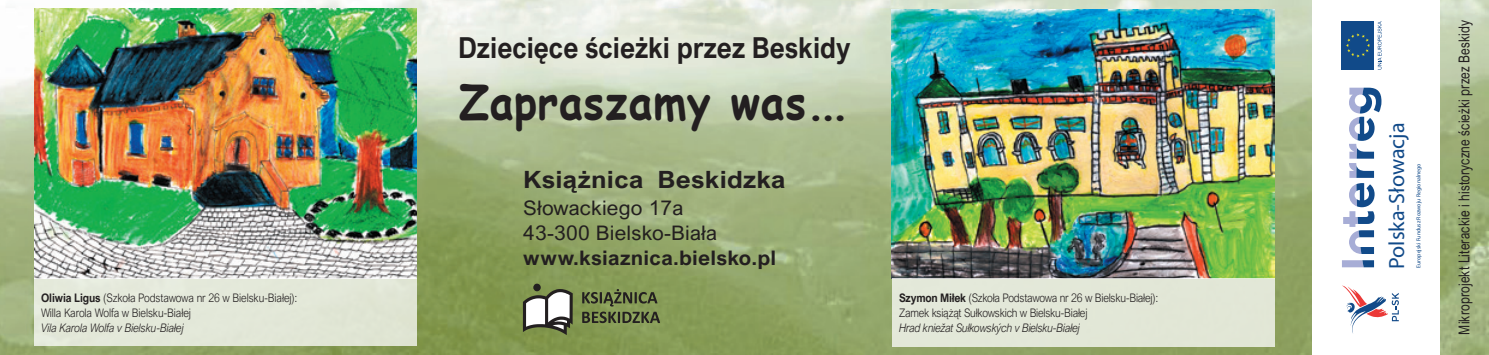
<style>
.page{position:relative;width:1489px;height:355px;background:#fff}
.page>*{position:absolute;margin:0;border:0;box-sizing:border-box;transform-origin:0 0}
.t1{font:700 46.75px "Comic Sans MS";letter-spacing:.02em;color:#231f20;scale:.91 1}
.t2{font:700 29px "Arial Nova";color:#231f20;scale:.91 1}
.t3{font:700 23.75px "Arial Nova";letter-spacing:.01em;color:#231f20;scale:1.1 1}
.t4{font:22px "Montserrat";letter-spacing:.005em;color:#114a89}
.t5{font:20px "Arial Nova";letter-spacing:.01em;color:#231f20;scale:1.05 1}
.t6{font:700 20px "Arial Nova";letter-spacing:.01em;color:#231f20;scale:1.05 1}
.t7{font:15px "Arial Nova";letter-spacing:.01em;color:#231f20;scale:.8 1}
.t8{font:300 11.75px "Arial Nova";letter-spacing:-.02em;color:#231f20;scale:.9 1}
.t9{font:italic 300 11.75px "Arial Nova";letter-spacing:-.02em;color:#231f20;scale:.9 1}
.t10{font:5.75px "Montserrat";color:#114a89}
.s1{font-weight:700}
</style>
<div class="page">
<img style="left:0;top:0;width:1488px;height:354px">
<img style="left:34px;top:9px;width:383px;height:269px">
<img style="left:891px;top:9px;width:383px;height:268px">
<div style="left:1311px;top:0;width:128px;height:354px;background:#fff"></div>
<svg style="left:523px;top:283px;width:137px;height:51px"></svg>
<div style="left:1341px;top:21px;width:32px;height:48px;background:#114a89"></div>
<svg style="left:1342px;top:260px;width:31px;height:7px"></svg>
<svg style="left:1343px;top:88px;width:38px;height:166px"></svg>
<svg style="left:1346px;top:33px;width:23px;height:25px"></svg>
<svg style="left:1342px;top:285px;width:56px;height:48px"></svg>
<svg style="left:1377px;top:21px;width:4px;height:48px"></svg>
<div style="left:891px;top:277px;width:383px;height:69px;background:#e3e7d7"></div>
<div style="left:34px;top:278px;width:383px;height:68px;background:#e3e8d9"></div>
<p class="t8" style="left:41px;top:290px;width:286px"><span class="s1">Oliwia Ligus</span> (Szkoła Podstawowa nr 26 w Bielsku-Białej):</p>
<p class="t8" style="left:41px;top:305px;width:168px">Willa Karola Wolfa w Bielsku-Białej</p>
<p class="t9" style="left:41px;top:320px;width:160px">Vila Karola Wolfa v Bielsku-Białej</p>
<p class="t2" style="left:458px;top:31px;width:433px">Dziecięce ścieżki przez Beskidy</p>
<p class="t1" style="left:459px;top:68px;width:430px">Zapraszamy was...</p>
<p class="t3" style="left:523px;top:165px;width:240px">Książnica Beskidzka</p>
<p class="t5" style="left:523px;top:196px;width:154px">Słowackiego 17a</p>
<p class="t5" style="left:523px;top:221px;width:186px">43-300 Bielsko-Biała</p>
<p class="t6" style="left:523px;top:246px;width:242px">www.ksiaznica.bielsko.pl</p>
<p class="t8" style="left:899px;top:290px;width:289px"><span class="s1">Szymon Miłek</span> (Szkoła Podstawowa nr 26 w Bielsku-Białej):</p>
<p class="t8" style="left:899px;top:305px;width:211px">Zamek książąt Sułkowskich w Bielsku-Białej</p>
<p class="t9" style="left:899px;top:320px;width:202px">Hrad kniežat Sułkowských v Bielsku-Białej</p>
<p class="t4" style="left:1383px;top:269px;width:148px;rotate:-90deg">Polska-Słowacja</p>
<p class="t10" style="left:1414px;top:267px;width:106px;rotate:-90deg">Europejski Fundusz Rozwoju Regionalnego</p>
<p class="t7" style="left:1455px;top:334px;width:393px;rotate:-90deg">Mikroprojekt Literackie i historyczne ścieżki przez Beskidy</p>
</div>
